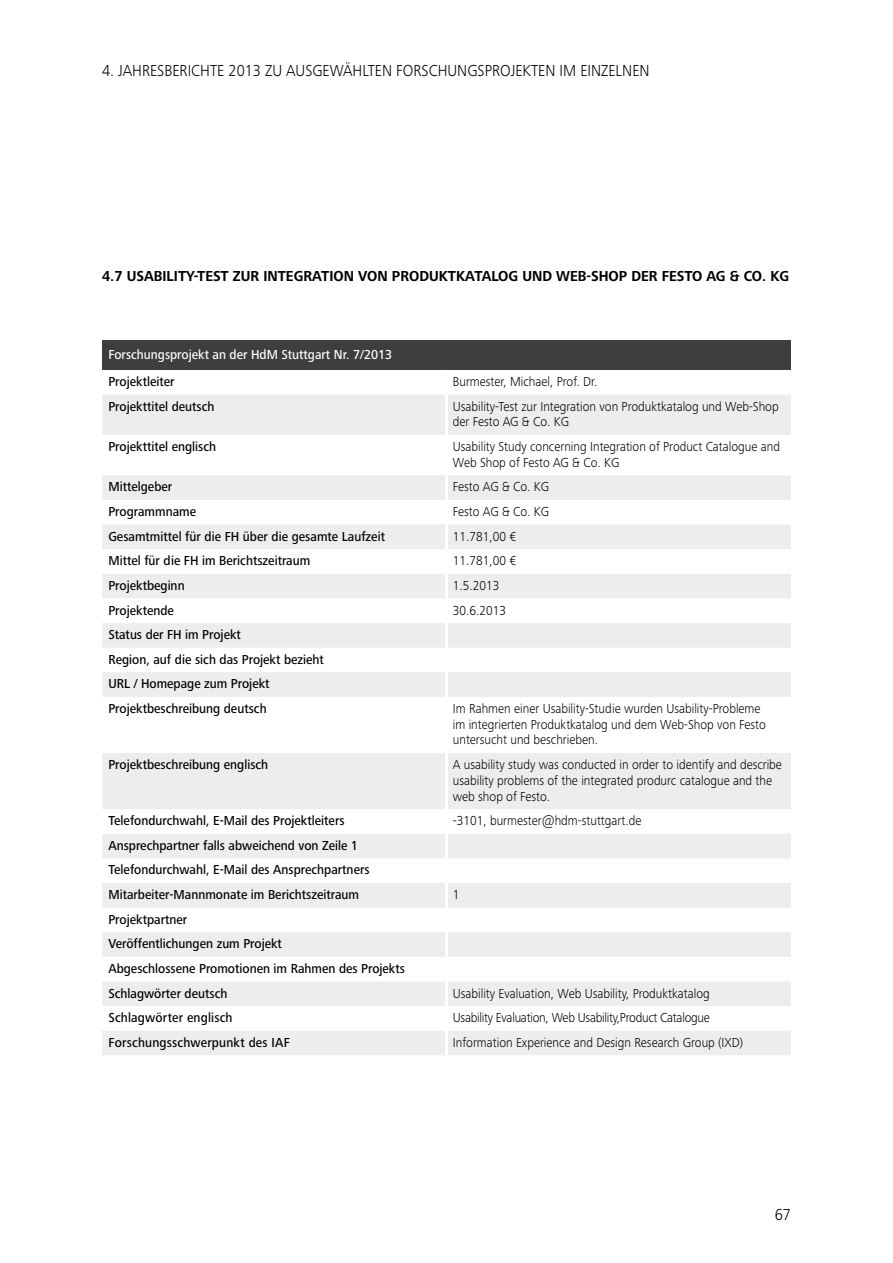
<style>
.page{position:relative;width:893px;height:1263px;background:#fff}
.page>*{position:absolute;margin:0;border:0;box-sizing:border-box;transform-origin:0 0}
.t1{font:300 16.5px "Hd M Frutiger Next Pro";color:#000;scale:.93 1}
.t2{font:700 15px "Hd M Frutiger Next Pro";letter-spacing:-.005em;color:#000;scale:.93 1}
.t3{font:300 13.5px/15.8px "Hd M Frutiger Next Pro";color:#000;scale:.93 1}
.t4{font:500 13.5px/24.6px "Hd M Frutiger Next Pro";color:#000;scale:.93 1}
.t5{font:300 13.5px "Hd M Frutiger Next Pro";letter-spacing:-.02em;color:#000;scale:.93 1}
.t6{font:500 13.5px "Hd M Frutiger Next Pro";color:#fff;scale:.93 1}
</style>
<div class="page">
<div style="left:102px;top:340px;width:689px;height:30px;background:#3e3d40"></div>
<svg style="left:102px;top:395px;width:689px;height:660px;fill:#eceded"></svg>
<hr style="left:445px;top:395px;width:3px;height:40px;background:#fff">
<hr style="left:445px;top:435px;width:3px;height:40px;background:#fff">
<hr style="left:445px;top:475px;width:3px;height:25px;background:#fff">
<hr style="left:445px;top:500px;width:3px;height:24px;background:#fff">
<hr style="left:445px;top:524px;width:3px;height:25px;background:#fff">
<hr style="left:445px;top:549px;width:3px;height:25px;background:#fff">
<hr style="left:445px;top:574px;width:3px;height:24px;background:#fff">
<hr style="left:445px;top:598px;width:3px;height:25px;background:#fff">
<hr style="left:445px;top:623px;width:3px;height:25px;background:#fff">
<hr style="left:445px;top:648px;width:3px;height:24px;background:#fff">
<hr style="left:445px;top:672px;width:3px;height:25px;background:#fff">
<hr style="left:445px;top:697px;width:3px;height:56px;background:#fff">
<hr style="left:445px;top:753px;width:3px;height:56px;background:#fff">
<hr style="left:445px;top:809px;width:3px;height:25px;background:#fff">
<hr style="left:445px;top:834px;width:3px;height:24px;background:#fff">
<hr style="left:445px;top:858px;width:3px;height:25px;background:#fff">
<hr style="left:445px;top:883px;width:3px;height:24px;background:#fff">
<hr style="left:445px;top:907px;width:3px;height:25px;background:#fff">
<hr style="left:445px;top:932px;width:3px;height:25px;background:#fff">
<hr style="left:445px;top:957px;width:3px;height:24px;background:#fff">
<hr style="left:445px;top:981px;width:3px;height:25px;background:#fff">
<hr style="left:445px;top:1006px;width:3px;height:25px;background:#fff">
<hr style="left:445px;top:1031px;width:3px;height:24px;background:#fff">
<p class="t1" style="left:102px;top:61px;width:590px">4. JAHRESBERICHTE 2013 ZU AUSGEWÄHLTEN FORSCHUNGSPROJEKTEN IM EINZELNEN</p>
<p class="t2" style="left:102px;top:268px;width:112px">4.7 USABI LITY-TEST</p>
<p class="t2" style="left:233px;top:268px;width:43px">ZUR INTEGR</p>
<p class="t2" style="left:312px;top:268px;width:20px">ATION</p>
<p class="t2" style="left:358px;top:268px;width:261px">VON PRO DUKTKATALOG UN D WEB-SHO</p>
<p class="t2" style="left:619px;top:268px;width:56px">P DER FESTO</p>
<p class="t2" style="left:706px;top:268px;width:89px">AG &amp; CO . KG</p>
<p class="t6" style="left:108px;top:347px;width:307px">Forschungsprojekt an der HdM Stuttgart N r. 7/2013</p>
<p class="t4" style="left:108px;top:369px;width:73px">Projektleiter</p>
<p class="t3" style="left:453px;top:374px;width:157px">Burmester, Michael, Prof. Dr.</p>
<p class="t4" style="left:108px;top:394px;width:116px">Projekttitel deutsch</p>
<p class="t3" style="left:453px;top:398px;width:352px">Usability-Test zur Integration von Produktkatalog und Web-Shop der Festo AG &amp; Co. KG</p>
<p class="t4" style="left:108px;top:434px;width:117px">Projekttitel englisch</p>
<p class="t3" style="left:453px;top:439px;width:353px">Usability Study concerning Integration of Product Catalogue and<br>Web Shop of Festo AG &amp; Co. KG</p>
<p class="t4" style="left:108px;top:475px;width:70px">Mittelgeber</p>
<p class="t3" style="left:453px;top:479px;width:105px">Festo AG &amp; Co. KG</p>
<p class="t4" style="left:108px;top:499px;width:96px">Programmname</p>
<p class="t3" style="left:453px;top:504px;width:105px">Festo AG &amp; Co. KG</p>
<p class="t4" style="left:108px;top:524px;width:299px">Gesamtmittel für die FH über die gesamte Laufzeit</p>
<p class="t3" style="left:453px;top:528px;width:69px">11.781,00 €</p>
<p class="t4" style="left:108px;top:548px;width:219px">Mittel für die FH im Berichtszeitraum</p>
<p class="t3" style="left:453px;top:553px;width:69px">11.781,00 €</p>
<p class="t4" style="left:108px;top:573px;width:83px">Projektbeginn</p>
<p class="t3" style="left:453px;top:577px;width:52px">1.5.2013</p>
<p class="t4" style="left:108px;top:598px;width:72px">Projektende</p>
<p class="t3" style="left:453px;top:602px;width:59px">30.6.2013</p>
<p class="t4" style="left:108px;top:622px;width:233px">Status der FH im Projekt<br>Region, auf die sich das Projekt bezieht<br>URL / Homepage zum Projekt<br>Projektbeschreibung deutsch</p>
<p class="t3" style="left:453px;top:700px;width:338px">Im Rahmen einer Usability-Studie wurden Usability-Probleme im integrierten Produktkatalog und dem Web-Shop von Festo untersucht und beschrieben.</p>
<p class="t4" style="left:108px;top:752px;width:173px">Projektbeschreibung englisch</p>
<p class="t3" style="left:453px;top:757px;width:355px">A usability study was conducted in order to identify and describe usability problems of the integrated produrc catalogue and the web shop of Festo.</p>
<p class="t4" style="left:108px;top:808px;width:255px">Telefondurchwahl, E-Mail des Projektleiters</p>
<p class="t3" style="left:453px;top:813px;width:204px">-3101, burmester@hdm-stuttgart.de</p>
<p class="t4" style="left:108px;top:833px;width:282px">Ansprechpartner falls abweichend von Zeile 1<br>Telefondurchwahl, E-Mail des Ansprechpartners<br>Mitarbeiter-Mannmonate im Berichtszeitraum</p>
<p class="t3" style="left:453px;top:887px;width:9px">1</p>
<p class="t4" style="left:108px;top:907px;width:320px">Projektpartner<br>Veröffentlichungen zum Projekt<br>Abgeschlossene Promotionen im Rahmen des Projekts<br>Schlagwörter deutsch</p>
<p class="t3" style="left:453px;top:985px;width:278px">Usability Evaluation, Web Usability, Produktkatalog</p>
<p class="t4" style="left:108px;top:1005px;width:135px">Schlagwörter englisch</p>
<p class="t5" style="left:453px;top:1010px;width:278px">Usability Evaluation, Web Usability,Product Catalogue</p>
<p class="t4" style="left:108px;top:1030px;width:183px">Forschungsschwerpunkt des IAF</p>
<p class="t3" style="left:453px;top:1034px;width:313px">Information Experience and Design Research Group (IXD)</p>
<p class="t1" style="left:775px;top:1205px;width:19px">67</p>
</div>
